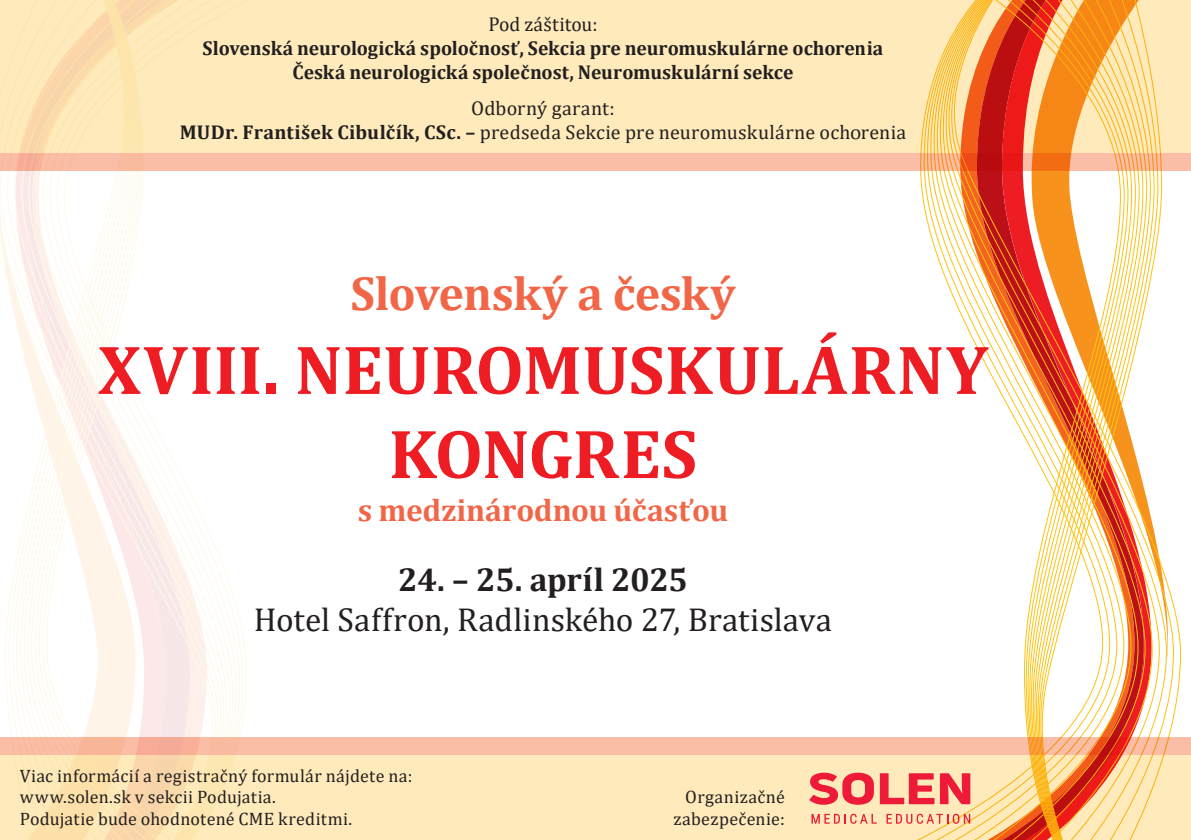
<style>
.page{position:relative;width:1191px;height:840px;background:#fff}
.page>*{position:absolute;margin:0;border:0;box-sizing:border-box;transform-origin:0 0}
.t1{font:700 70px "Cambria";color:#ee1d23}
.t2{font:700 48px "Cambria";letter-spacing:-.015em;color:#f26648}
.t3{font:33.2px "Cambria";letter-spacing:.005em;color:#231f20}
.t4{font:700 33.2px "Cambria";letter-spacing:-.01em;color:#231f20}
.t5{font:700 31.6px "Cambria";letter-spacing:-.005em;color:#f26648}
.t6{font:700 20px/24px "Cambria";color:#231f20;text-align:center}
.t7{font:20px "Cambria";letter-spacing:.01em;color:#231f20}
.t8{font:18px/21.6px "Cambria";letter-spacing:.015em;color:#231f20}
.s1{font-weight:700}
</style>
<div class="page">
<svg style="left:0;top:170px;width:233px;height:567px"></svg>
<svg style="left:197px;top:170px;width:16px;height:567px"></svg>
<svg style="left:182px;top:170px;width:15px;height:567px"></svg>
<svg style="left:166px;top:170px;width:16px;height:567px"></svg>
<svg style="left:150px;top:170px;width:16px;height:567px"></svg>
<svg style="left:139px;top:170px;width:11px;height:567px"></svg>
<svg style="left:5px;top:170px;width:131px;height:567px"></svg>
<div style="left:0;top:754px;width:1191px;height:85px;background:#feeaba"></div>
<div style="left:0;top:0;width:1191px;height:153px;background:#feeaba"></div>
<div style="left:0;top:153px;width:1191px;height:17px;background:#fabda6"></div>
<div style="left:0;top:737px;width:1191px;height:17px;background:#fabda6"></div>
<svg style="left:809px;top:772px;width:57px;height:32px"></svg>
<svg style="left:811px;top:813px;width:55px;height:10px"></svg>
<svg style="left:903px;top:119px;width:21px;height:720px"></svg>
<svg style="left:933px;top:31px;width:248px;height:808px"></svg>
<svg style="left:954px;top:8px;width:15px;height:831px"></svg>
<svg style="left:969px;top:0;width:16px;height:839px"></svg>
<svg style="left:985px;top:0;width:16px;height:839px"></svg>
<svg style="left:1001px;top:0;width:15px;height:839px"></svg>
<svg style="left:1016px;top:0;width:11px;height:839px"></svg>
<svg style="left:1031px;top:0;width:131px;height:839px"></svg>
<p class="t7" style="left:488px;top:13px;width:111px">Pod záštitou:</p>
<p class="t6" style="left:203px;top:36px;width:682px">Slovenská neurologická spoločnosť, Sekcia pre neuromuskulárne ochorenia<br>Česká neurologická společnost, Neuromuskulární sekce</p>
<p class="t7" style="left:471px;top:96px;width:145px">Odborný garant:</p>
<p class="t7" style="left:180px;top:120px;width:728px"><span class="s1">MUDr. František Cibulčík, CSc. –</span> predseda Sekcie pre neuromuskulárne ochorenia</p>
<p class="t2" style="left:350px;top:259px;width:387px">Slovenský a český</p>
<p class="t1" style="left:98px;top:320px;width:891px">XVIII. NEUROMUSKULÁRNY</p>
<p class="t1" style="left:389px;top:404px;width:310px">KONGRES</p>
<p class="t5" style="left:358px;top:487px;width:372px">s medzinárodnou účasťou</p>
<p class="t4" style="left:398px;top:555px;width:291px">24. – 25. apríl 2025</p>
<p class="t3" style="left:254px;top:599px;width:579px">Hotel Saffron, Radlinského 27, Bratislava</p>
<p class="t8" style="left:20px;top:764px;width:394px">Viac informácií a registračný formulár nájdete na: www.solen.sk v sekcii Podujatia.</p>
<p class="t8" style="left:20px;top:807px;width:334px">Podujatie bude ohodnotené CME kreditmi.</p>
<p class="t8" style="left:673px;top:785px;width:113px;text-align:right">Organizačné zabezpečenie:</p>
</div>
